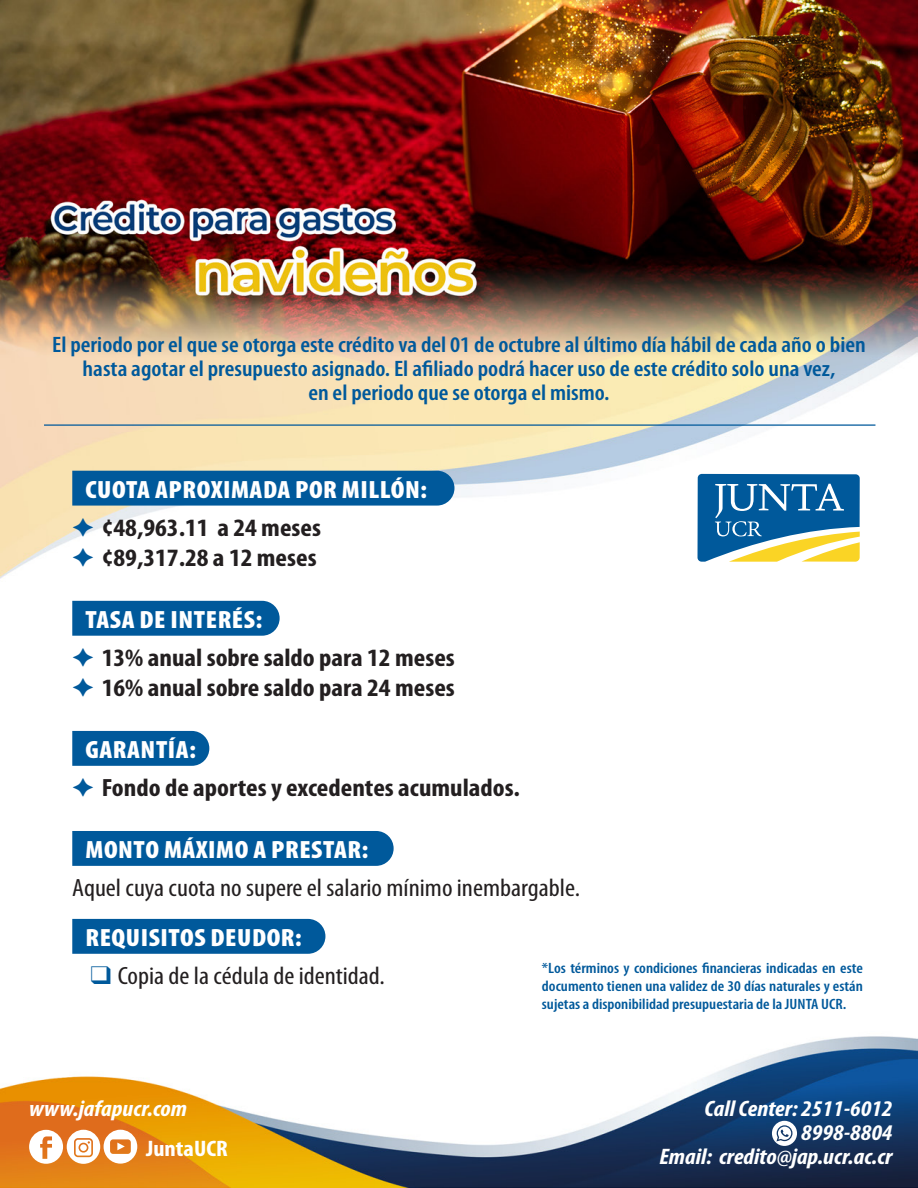
<style>
.page{position:relative;width:918px;height:1188px;background:#fff}
.page>*{position:absolute;margin:0;border:0;box-sizing:border-box;transform-origin:0 0}
.Body_Text{font:700 condensed 25.05px "Myriad Pro";color:#231f20;scale:1.1 1}
.Body_Text-2{font:900 condensed 25.05px "Myriad Pro";letter-spacing:.02em;color:#fff;scale:1.1 1}
.Body_Text-3{font:condensed 25.05px "Myriad Pro";color:#231f20;scale:1.1 1}
.Body_Text-4{font:italic 700 condensed 22.5px "Myriad Pro";color:#fff;scale:1.1 1}
.Body_Text-5{font:700 condensed 22.5px "Myriad Pro";color:#fff;scale:1.1 1}
.Body_Text-6{font:600 condensed 22.35px/23.9px "Myriad Pro";color:#00599b;text-align:center;scale:1.1 1}
.Body_Text-7{font:600 condensed 15px/18px "Myriad Pro";color:#00599b;text-align:justify;scale:1.1 1}
.s1{color:#00599b}
</style>
<div class="page">
<img style="left:0;top:0;width:918px;height:1188px">
<div style="left:72px;top:471px;width:382px;height:35px;background:#00599b"></div>
<div style="left:72px;top:601px;width:208px;height:35px;background:#00599b"></div>
<div style="left:72px;top:731px;width:137px;height:35px;background:#00599b"></div>
<div style="left:72px;top:831px;width:322px;height:35px;background:#00599b"></div>
<div style="left:72px;top:919px;width:253px;height:35px;background:#00599b"></div>
<hr style="left:44px;top:424px;width:831px;height:2px;background:#00599b">
<svg style="left:694px;top:471px;width:169px;height:94px"></svg>
<svg style="left:29px;top:1130px;width:108px;height:34px"></svg>
<svg style="left:772px;top:1121px;width:25px;height:25px"></svg>
<p class="Body_Text-6" style="left:52px;top:332px;width:741px">El periodo por el que se otorga este crédito va del 01 de octubre al último día hábil de cada año o bien hasta agotar el presupuesto asignado. El afiliado podrá hacer uso de este crédito solo una vez,</p>
<p class="Body_Text-6" style="left:308px;top:380px;width:275px">en el periodo que se otorga el mismo.</p>
<p class="Body_Text-2" style="left:85px;top:473px;width:312px">CUOTA APROXIMADA POR MILLÓN:</p>
<p class="Body_Text" style="left:72px;top:512px;width:228px"><span class="s1">✦</span> ¢48,963.11 a 24 meses</p>
<p class="Body_Text" style="left:72px;top:542px;width:224px"><span class="s1">✦</span> ¢89,317.28 a 12 meses</p>
<p class="Body_Text-2" style="left:85px;top:603px;width:162px">TASA DE INTERÉS:</p>
<p class="Body_Text" style="left:72px;top:642px;width:349px"><span class="s1">✦</span> 13% anual sobre saldo para 12 meses</p>
<p class="Body_Text" style="left:72px;top:672px;width:349px"><span class="s1">✦</span> 16% anual sobre saldo para 24 meses</p>
<p class="Body_Text-2" style="left:85px;top:733px;width:102px">GARANTÍA:</p>
<p class="Body_Text" style="left:72px;top:772px;width:408px"><span class="s1">✦</span> Fondo de aportes y excedentes acumulados.</p>
<p class="Body_Text-2" style="left:85px;top:833px;width:259px">MONTO MÁXIMO A PRESTAR:</p>
<p class="Body_Text-3" style="left:72px;top:873px;width:463px">Aquel cuya cuota no supere el salario mínimo inembargable.</p>
<p class="Body_Text-2" style="left:85px;top:921px;width:198px">REQUISITOS DEUDOR:</p>
<p class="Body_Text-3" style="left:91px;top:960px;width:269px"><span class="s1">❑</span> Copia de la cédula de identidad.</p>
<p class="Body_Text-7" style="left:542px;top:959px;width:293px">*Los términos y condiciones financieras indicadas en este documento tienen una validez de 30 días naturales y están sujetas a disponibilidad presupuestaria de la JUNTA UCR.</p>
<p class="Body_Text-4" style="left:29px;top:1094px;width:145px">www.jafapucr.com</p>
<p class="Body_Text-5" style="left:146px;top:1134px;width:76px">JuntaUCR</p>
<p class="Body_Text-4" style="left:705px;top:1094px;width:172px">Call Center: 2511-6012</p>
<p class="Body_Text-4" style="left:801px;top:1118px;width:85px">8998-8804</p>
<p class="Body_Text-4" style="left:659px;top:1142px;width:214px">Email: credito@jap.ucr.ac.cr</p>
</div>
